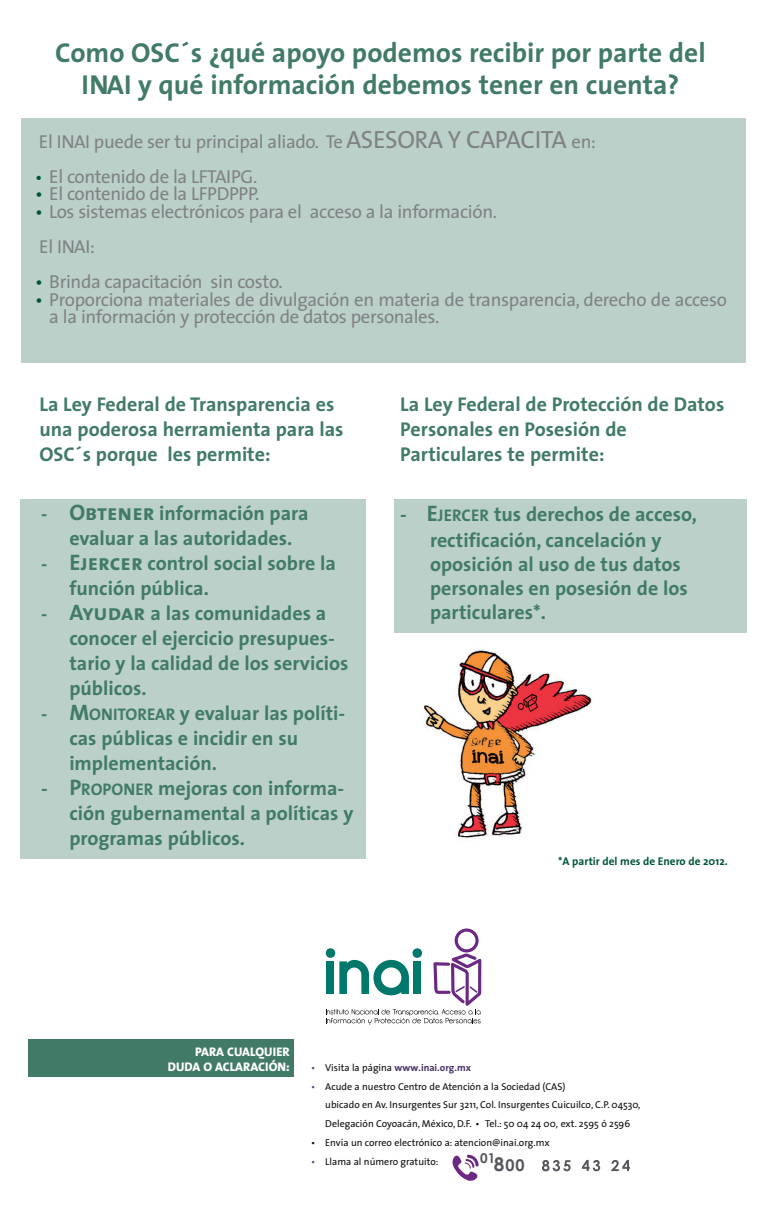
<style>
.page{position:relative;width:765px;height:1205px;background:#fff}
.page>*{position:absolute;margin:0;border:0;box-sizing:border-box;transform-origin:0 0}
.t1{font:700 27.5px/31.2px "The Sans";color:#417b67;text-align:center}
.t2{font:700 20px/25px "The Sans";color:#417b67}
.t3{font:18.75px/35px "The Sans";letter-spacing:-.02em;color:#808285}
.t4{font:700 13.5px "Century Gothic";color:#55575c}
.t5{font:800 12.5px/15px "The Sans";color:#fff;text-align:right}
.t6{font:700 11.25px "The Sans";color:#00543c}
.t7{font:10px/18.8px "The Sans";color:#100b10}
.t8{font:700 10px "The Sans";color:#483168}
.s1{font-size:25px}
.s2{font-size:17.5px;color:#00543c}
.s3{color:#00543c}
.s4{font-size:18.75px}
.s5{font-family:"The Sans Bold Caps";font-weight:400;font-size:22.5px}
.s6{font-family:"The Sans Bold Caps";font-weight:400;font-size:16.88px}
.s7{font-size:22.5px}
.s8{font-size:16.88px}
.s9{font-weight:400;color:#4e4f84}
.s10{font-weight:400;color:#100b10}
.s11{color:#4e4f84}
.s12{font-size:18.88px}
.s13{font-size:16.25px}
</style>
<div class="page">
<img style="left:423px;top:649px;width:169px;height:189px">
<div style="left:395px;top:499px;width:352px;height:134px;background:#bbd0c8"></div>
<div style="left:20px;top:499px;width:346px;height:359px;background:#bbd0c8"></div>
<div style="left:28px;top:1039px;width:266px;height:38px;background:#417b67"></div>
<div style="left:21px;top:118px;width:725px;height:244px;background:#bbd0c8"></div>
<svg style="left:326px;top:928px;width:155px;height:97px"></svg>
<svg style="left:542px;top:1160px;width:29px;height:11px"></svg>
<svg style="left:582px;top:1160px;width:18px;height:11px"></svg>
<svg style="left:611px;top:1160px;width:19px;height:11px"></svg>
<svg style="left:452px;top:1154px;width:27px;height:27px"></svg>
<h1 class="t1" style="left:55px;top:37px;width:652px">Como OSC´s ¿qué apoyo podemos recibir por parte del<br>INAI y qué información debemos tener en cuenta?</h1>
<p class="t3" style="left:39px;top:124px;width:558px">El INAI puede ser tu principal aliado. Te <span class="s1">ASESORA Y CAPACITA</span> en:</p>
<p class="t3" style="left:35px;top:159px;width:224px"><span class="s2">•</span> El contenido de la LFTAIPG.</p>
<p class="t3" style="left:35px;top:176px;width:226px"><span class="s3">•</span> El contenido de la LFPDPPP.</p>
<p class="t3" style="left:35px;top:194px;width:463px"><span class="s3">•</span> Los sistemas electrónicos para el acceso a la información.<br>El INAI:</p>
<p class="t3" style="left:35px;top:264px;width:249px"><span class="s3">•</span> Brinda capacitación sin costo.</p>
<p class="t3" style="left:49px;top:290px;width:679px;line-height:17.5px;text-indent:-14px"><span class="s3">•</span> Proporciona materiales de divulgación en materia de transparencia, derecho de acceso a la información y protección de datos personales.</p>
<p class="t2" style="left:39px;top:391px;width:306px">La Ley Federal de Transparencia es una poderosa herramienta para las<br>OSC´s porque les permite:</p>
<p class="t2" style="left:69px;top:500px;width:241px;text-indent:-28px"><span class="s4">-</span> <span class="s5">Obtener</span> información para evaluar a las autoridades.</p>
<p class="t2" style="left:69px;top:550px;width:268px;text-indent:-28px"><span class="s4">-</span> <span class="s5">Ejercer</span> control social sobre la función pública.</p>
<p class="t2" style="left:69px;top:600px;width:281px;text-indent:-28px"><span class="s4">-</span> <span class="s5">Ayudar</span> a las comunidades a conocer el ejercicio presupues&shy;tario y la calidad de los servicios públicos.</p>
<p class="t2" style="left:69px;top:700px;width:277px;text-indent:-28px"><span class="s4">-</span> <span class="s5">M</span><span class="s6">ONITOREAR</span> y evaluar las políti&shy;cas públicas e incidir en su implementación.</p>
<p class="t2" style="left:69px;top:775px;width:286px;text-indent:-28px">- <span class="s7">P</span><span class="s8">ROPONER</span> mejoras con informa&shy;ción gubernamental a políticas y programas públicos.</p>
<p class="t2" style="left:400px;top:392px;width:326px">La Ley Federal de Protección de Datos<br>Personales en Posesión de<br>Particulares te permite:</p>
<p class="t2" style="left:430px;top:502px;width:268px;line-height:24.2px;text-indent:-30px">- <span class="s5">E</span><span class="s6">JERCER</span> tus derechos de acceso, rectificación, cancelación y oposición al uso de tus datos personales en posesión de los particulares*.</p>
<p class="t6" style="left:558px;top:851px;width:171px">*A partir del mes de Enero de 2012.</p>
<p class="t5" style="left:168px;top:1043px;width:123px">PARA CUALQUIER<br>DUDA O ACLARACIÓN:</p>
<p class="t8" style="left:311px;top:1059px;width:161px"><span class="s9">•</span> <span class="s10">Visita la página</span> www.inai.org.mx</p>
<p class="t7" style="left:325px;top:1076px;width:317px;text-indent:-14px"><span class="s11">•</span> Acude a nuestro Centro de Atención a la Sociedad (CAS)<br>ubicado en Av. Insurgentes Sur 3211, Col. Insurgentes Cuicuilco, C.P. 04530,<br>Delegación Coyoacán, México, D.F. • Tel.: 50 04 24 00, ext. 2595 ó 2596</p>
<p class="t7" style="left:311px;top:1133px;width:240px">• Envía un correo electrónico a: atencion@inai.org.mx</p>
<p class="t7" style="left:311px;top:1151px;width:129px"><span class="s11">•</span> Llama al número gratuito:</p>
<p class="t4" style="left:480px;top:1147px;width:46px">01<span class="s12">8</span><span class="s13">00</span></p>
</div>
